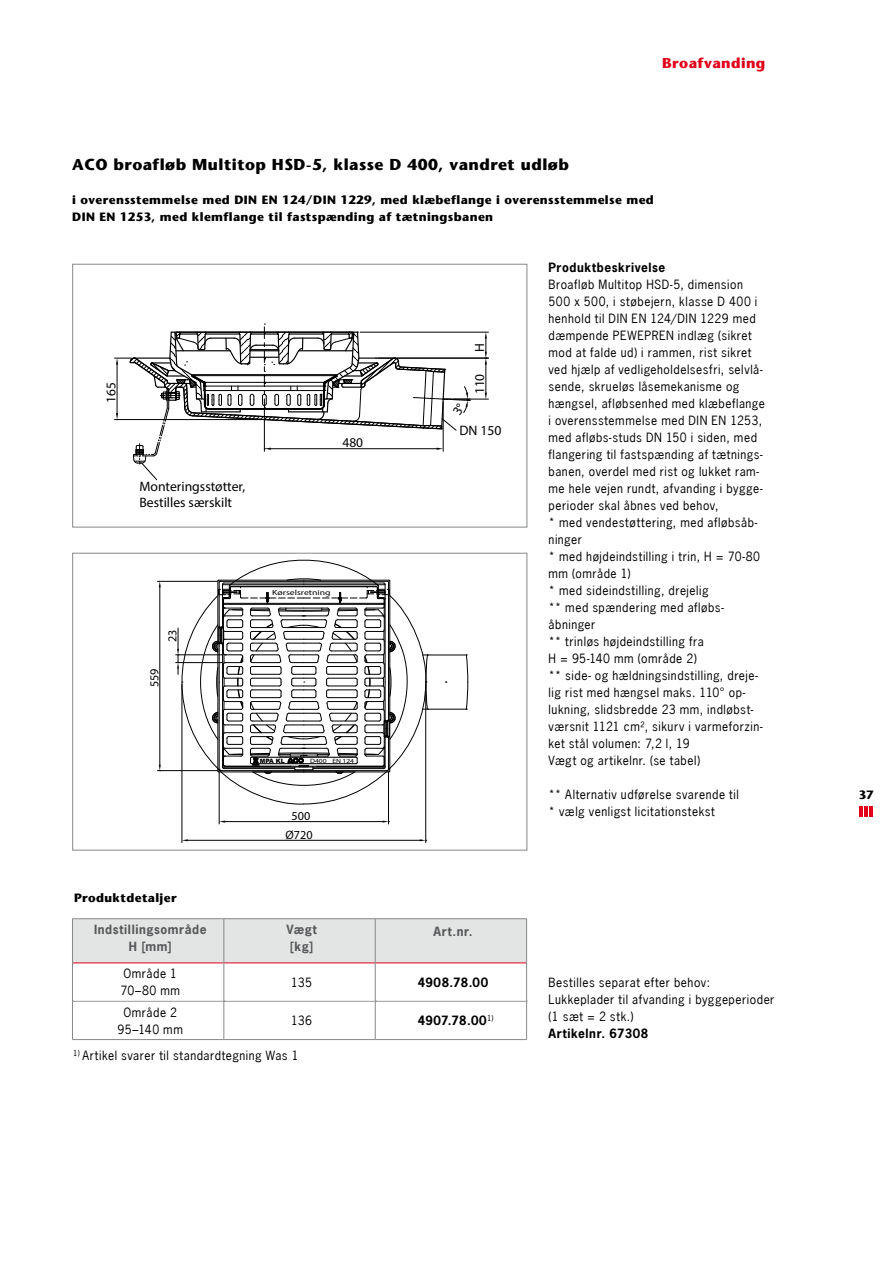
<style>
.page{position:relative;width:893px;height:1263px;background:#fff}
.page>*{position:absolute;margin:0;border:0;box-sizing:border-box;transform-origin:0 0}
.t1{font:21.9px "Myriad Pro";color:#000}
.t2{font:700 15.75px "Stone Sans";letter-spacing:.03em;color:#000}
.t3{font:700 14.25px "Stone Sans";letter-spacing:.03em;color:#e2001a}
.t4{font:13.65px/16.5px "Myriad Pro";color:#000}
.t5{font:13.35px "Myriad Pro";color:#000}
.t6{font:12.15px/18.8px "Myriad Pro";color:#000;text-align:center}
.t7{font:12px/17px "News Gothic";letter-spacing:.045em;color:#000}
.t8{font:700 12px/17px "Stone Sans";letter-spacing:.03em;color:#000}
.t9{font:700 12px "News Gothic";letter-spacing:.05em;color:#000}
.t10{font:700 12px/17px "News Gothic";letter-spacing:.055em;color:#58585a;text-align:center}
.t11{font:7.5px "Myriad Pro";color:#000;scale:1.3 1}
.t12{font:6.15px "Myriad Pro";color:#000;scale:1.2 1}
.t13{font:900 6px "Arial";color:#000}
</style>
<div class="page">
<hr style="left:859px;top:806px;width:4px;height:10px;background:#e2001a">
<hr style="left:864px;top:806px;width:4px;height:10px;background:#e2001a">
<hr style="left:869px;top:806px;width:4px;height:10px;background:#e2001a">
<hr style="left:446px;top:399px;width:42px;height:1px;background:#000">
<hr style="left:360px;top:332px;width:128px;height:1px;background:#000">
<hr style="left:378px;top:358px;width:110px;height:1px;background:#000">
<svg style="left:485px;top:332px;width:2px;height:67px"></svg>
<div style="left:72px;top:264px;width:455px;height:263px;border:1px solid #87888a"></div>
<hr style="left:423px;top:655px;width:43px;height:1px;background:#000">
<hr style="left:423px;top:709px;width:43px;height:1px;background:#000">
<svg style="left:466px;top:654px;width:2px;height:56px"></svg>
<hr style="left:157px;top:581px;width:61px;height:1px;background:#000">
<hr style="left:157px;top:770px;width:61px;height:1px;background:#000">
<hr style="left:160px;top:587px;width:1px;height:178px;background:#000">
<hr style="left:219px;top:772px;width:1px;height:52px;background:#000">
<hr style="left:388px;top:772px;width:1px;height:52px;background:#000">
<hr style="left:225px;top:821px;width:158px;height:1px;background:#000">
<hr style="left:182px;top:684px;width:1px;height:159px;background:#000">
<hr style="left:425px;top:684px;width:1px;height:159px;background:#000">
<hr style="left:188px;top:840px;width:232px;height:1px;background:#000">
<svg style="left:170px;top:559px;width:258px;height:247px"></svg>
<svg style="left:420px;top:839px;width:7px;height:2px"></svg>
<div style="left:72px;top:553px;width:455px;height:297px;border:1px solid #87888a"></div>
<div style="left:73px;top:919px;width:453px;height:43px;background:#e3e4e4"></div>
<hr style="left:73px;top:962px;width:151px;height:1px;background:#e2001a">
<hr style="left:224px;top:962px;width:151px;height:1px;background:#e2001a">
<hr style="left:375px;top:962px;width:151px;height:1px;background:#e2001a">
<hr style="left:72px;top:963px;width:1px;height:38px;background:#87888a">
<hr style="left:224px;top:963px;width:1px;height:38px;background:#87888a">
<hr style="left:375px;top:963px;width:1px;height:38px;background:#87888a">
<hr style="left:526px;top:963px;width:1px;height:38px;background:#87888a">
<hr style="left:72px;top:1001px;width:1px;height:38px;background:#87888a">
<hr style="left:224px;top:1001px;width:1px;height:38px;background:#87888a">
<hr style="left:375px;top:1001px;width:1px;height:38px;background:#87888a">
<hr style="left:526px;top:1001px;width:1px;height:38px;background:#87888a">
<hr style="left:72px;top:1039px;width:152px;height:1px;background:#87888a">
<hr style="left:224px;top:1039px;width:151px;height:1px;background:#87888a">
<hr style="left:375px;top:1039px;width:152px;height:1px;background:#87888a">
<svg style="left:73px;top:1001px;width:453px;height:1px"></svg>
<hr style="left:72px;top:918px;width:152px;height:1px;background:#87888a">
<hr style="left:72px;top:919px;width:1px;height:44px;background:#87888a">
<hr style="left:224px;top:918px;width:151px;height:1px;background:#87888a">
<hr style="left:224px;top:919px;width:1px;height:44px;background:#87888a">
<hr style="left:375px;top:918px;width:152px;height:1px;background:#87888a">
<hr style="left:375px;top:919px;width:1px;height:44px;background:#87888a">
<hr style="left:526px;top:919px;width:1px;height:44px;background:#87888a">
<svg style="left:114px;top:324px;width:357px;height:157px"></svg>
<p class="t3" style="left:662px;top:55px;width:105px">Broafvanding</p>
<h2 class="t2" style="left:72px;top:155px;width:498px">ACO broafløb Multitop HSD-5, klasse D 400, vandret udløb</h2>
<p class="t8" style="left:72px;top:191px;width:583px">i overensstemmelse med DIN EN 124/DIN 1229, med klæbeflange i overensstemmelse med<br>DIN EN 1253, med klemflange til fastspænding af tætningsbanen</p>
<p class="t9" style="left:549px;top:260px;width:118px">Produktbeskrivelse</p>
<p class="t7" style="left:548px;top:276px;width:218px">Broafløb Multitop HSD-5, dimension<br>500 x 500, i støbejern, klasse D 400 i henhold til DIN EN 124/DIN 1229 med dæmpende PEWEPREN indlæg (sikret mod at falde ud) i rammen, rist sikret ved hjælp af vedligeholdelsesfri, selvlå&shy;sende, skrueløs låsemekanisme og hængsel, afløbsenhed med klæbeflange i overensstemmelse med DIN EN 1253, med afløbs-studs DN 150 i siden, med flangering til fastspænding af tætnings&shy;banen, overdel med rist og lukket ram&shy;me hele vejen rundt, afvanding i bygge&shy;perioder skal åbnes ved behov,<br>* med vendestøttering, med afløbsåb&shy;ninger<br>* med højdeindstilling i trin, H = 70-80 mm (område 1)<br>* med sideindstilling, drejelig<br>** med spændering med afløbs‑ åbninger<br>** trinløs højdeindstilling fra<br>H = 95-140 mm (område 2)<br>** side- og hældningsindstilling, dreje&shy;lig rist med hængsel maks. 110° op&shy;lukning, slidsbredde 23 mm, indløbst&shy;værsnit 1121 cm², sikurv i varmeforzin&shy;ket stål volumen: 7,2 l, 19<br>Vægt og artikelnr. (se tabel)</p>
<p class="t7" style="left:549px;top:786px;width:192px">** Alternativ udførelse svarende til * vælg venligst licitationstekst</p>
<h1 class="t1" style="left:147px;top:209px;width:238px">HSD-5_spannring_seitlich</h1>
<p class="t5" style="left:472px;top:352px;width:10px;rotate:-90deg">H</p>
<p class="t5" style="left:472px;top:394px;width:22px;rotate:-90deg">110</p>
<p class="t5" style="left:103px;top:403px;width:22px;rotate:-90deg">165</p>
<p class="t6" style="left:490px;top:437px;width:20px;rotate:-90deg">110</p>
<p class="t4" style="left:459px;top:422px;width:44px">DN 150</p>
<p class="t5" style="left:342px;top:434px;width:22px">480</p>
<p class="t4" style="left:139px;top:478px;width:107px">Monteringsstøtter,<br>Bestilles særskilt</p>
<p class="t11" style="left:272px;top:588px;width:46px">Kørselsretning</p>
<p class="t6" style="left:163px;top:642px;width:14px;rotate:-90deg">23</p>
<p class="t6" style="left:145px;top:687px;width:20px;rotate:-90deg">559</p>
<p class="t13" style="left:260px;top:756px;width:27px">MPA KL</p>
<p class="t12" style="left:310px;top:757px;width:38px">D400 EN 124</p>
<p class="t6" style="left:286px;top:806px;width:29px">500<br>Ø720</p>
<p class="t8" style="left:74px;top:889px;width:104px">Produktdetaljer</p>
<p class="t10" style="left:94px;top:921px;width:114px">Indstillingsområde<br>H [mm]</p>
<p class="t10" style="left:287px;top:921px;width:32px;text-align:left">Vægt [kg]</p>
<p class="t10" style="left:434px;top:922px;width:40px">Art.nr.</p>
<p class="t7" style="left:120px;top:965px;width:61px">Område 1<br>70–80 mm</p>
<p class="t7" style="left:291px;top:974px;width:22px">135</p>
<p class="t9" style="left:418px;top:974px;width:72px">4908.78.00</p>
<p class="t7" style="left:118px;top:1003px;width:67px;text-align:center">Område 2<br>95–140 mm</p>
<p class="t7" style="left:291px;top:1012px;width:22px">136</p>
<p class="t9" style="left:418px;top:1012px;width:77px">4907.78.00<sup>1)</sup></p>
<p class="t7" style="left:73px;top:1046px;width:227px"><sup>1)</sup> Artikel svarer til standardtegning Was 1</p>
<p class="t7" style="left:549px;top:973px;width:227px">Bestilles separat efter behov:<br>Lukkeplader til afvanding i byggeperioder (1 sæt = 2 stk.)</p>
<p class="t9" style="left:549px;top:1025px;width:101px">Artikelnr. 67308</p>
<p class="t8" style="left:859px;top:787px;width:17px">37</p>
</div>
